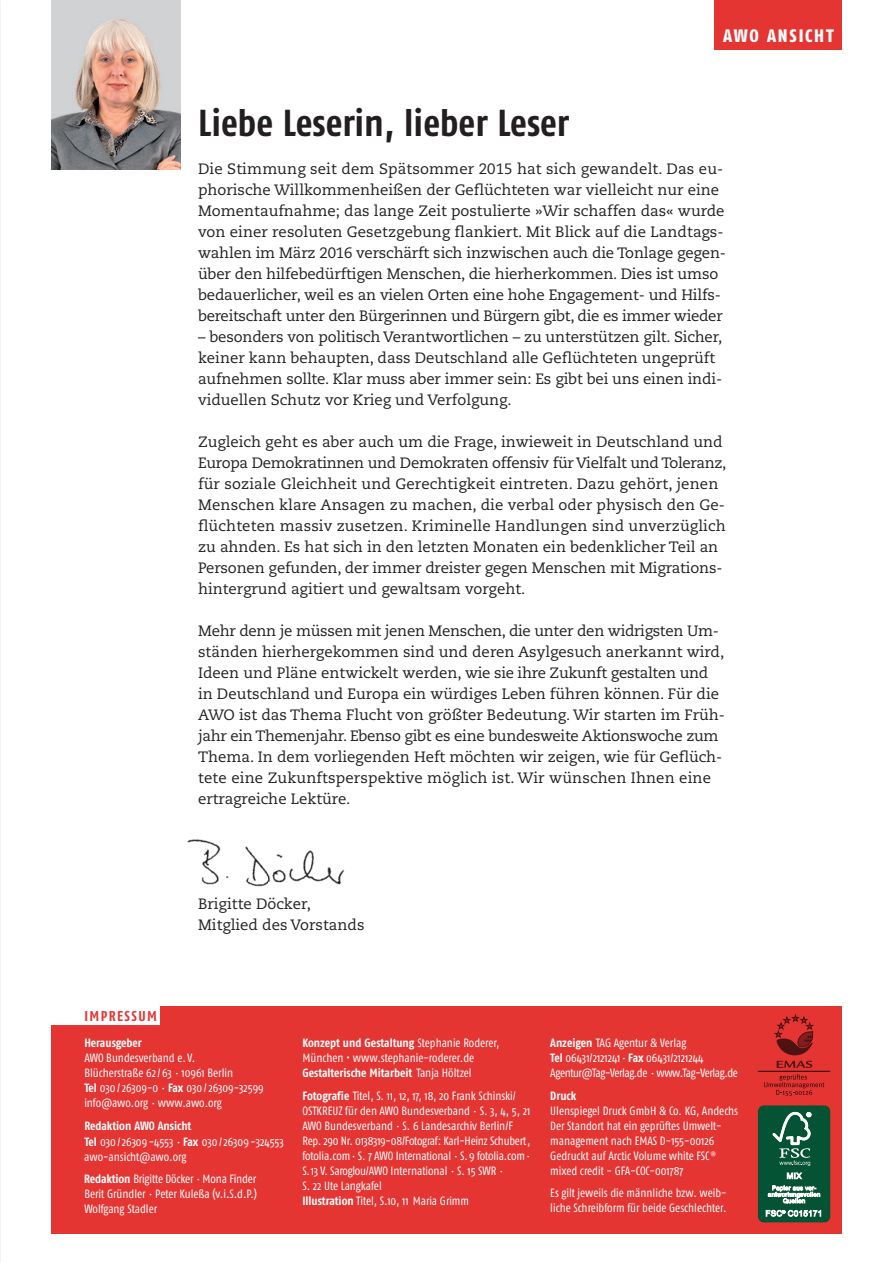
<style>
.page{position:relative;width:893px;height:1263px;background:#fff}
.page>*{position:absolute;margin:0;border:0;box-sizing:border-box;transform-origin:0 0}
.t1{font:700 37.5px "Fago Co";color:#231f20}
.t2{font:18px "Fago Co Exb Lf";letter-spacing:.1em;color:#fff}
.t3{font:15px/21px "Caecilia";color:#231f20}
.t4{font:700 14.25px "Fago Co";letter-spacing:.1em;color:#e43533}
.t5{font:12px/15px "Fago Co";letter-spacing:-.005em;color:#fff}
.t6{font:700 12px "Fago Co";color:#fff}
.s1{font-size:9px}
.s2{font-weight:700}
</style>
<div class="page">
<img style="left:187px;top:839px;width:157px;height:48px">
<div style="left:51px;top:1006px;width:791px;height:227px;background:#e43533"></div>
<div style="left:44px;top:1002px;width:116px;height:23px;background:#fff"></div>
<div style="left:715px;top:0;width:127px;height:49px;background:#e43533"></div>
<svg style="left:777px;top:1061px;width:35px;height:7px"></svg>
<svg style="left:774px;top:1015px;width:40px;height:40px"></svg>
<svg style="left:764px;top:1074px;width:60px;height:22px"></svg>
<hr style="left:758px;top:1071px;width:72px;height:1px;background:#231f20">
<div style="left:758px;top:1106px;width:72px;height:116px;background:#045334;border-radius:5px"></div>
<div style="left:758px;top:1105px;width:72px;height:117px;border:1px solid #045334;border-radius:5px"></div>
<svg style="left:772px;top:1112px;width:39px;height:67px"></svg>
<svg style="left:765px;top:1185px;width:56px;height:32px"></svg>
<img style="left:51px;top:0;width:129px;height:170px">
<h1 class="t1" style="left:198px;top:101px;width:373px">Liebe Leserin, lieber Leser</h1>
<p class="t2" style="left:723px;top:25px;width:112px">AWO ANSICHT</p>
<p class="t3" style="left:198px;top:159px;width:529px">Die Stimmung seit dem Spätsommer 2015 hat sich gewandelt. Das eu&shy;phorische Willkommenheißen der Geflüchteten war vielleicht nur eine Momentaufnahme; das lange Zeit postulierte »Wir schaffen das« wurde von einer resoluten Gesetzgebung flankiert. Mit Blick auf die Landtags&shy;wahlen im März 2016 verschärft sich inzwischen auch die Tonlage gegen&shy;über den hilfebedürftigen Menschen, die hierherkommen. Dies ist umso bedauerlicher, weil es an vielen Orten eine hohe Engagement- und Hilfs&shy;bereitschaft unter den Bürgerinnen und Bürgern gibt, die es immer wieder</p>
<p class="t3" style="left:198px;top:327px;width:526px">– besonders von politisch Verantwortlichen – zu unterstützen gilt. Sicher, keiner kann behaupten, dass Deutschland alle Geflüchteten ungeprüft aufnehmen sollte. Klar muss aber immer sein: Es gibt bei uns einen indi&shy;viduellen Schutz vor Krieg und Verfolgung.</p>
<p class="t3" style="left:198px;top:432px;width:530px">Zugleich geht es aber auch um die Frage, inwieweit in Deutschland und Europa Demokratinnen und Demokraten offensiv für Vielfalt und Toleranz, für soziale Gleichheit und Gerechtigkeit eintreten. Dazu gehört, jenen Menschen klare Ansagen zu machen, die verbal oder physisch den Ge&shy;flüchteten massiv zusetzen. Kriminelle Handlungen sind unverzüglich zu ahnden. Es hat sich in den letzten Monaten ein bedenklicher Teil an Personen gefunden, der immer dreister gegen Menschen mit Migrations&shy;hintergrund agitiert und gewaltsam vorgeht.</p>
<p class="t3" style="left:198px;top:621px;width:528px">Mehr denn je müssen mit jenen Menschen, die unter den widrigsten Um&shy;ständen hierhergekommen sind und deren Asylgesuch anerkannt wird, Ideen und Pläne entwickelt werden, wie sie ihre Zukunft gestalten und in Deutschland und Europa ein würdiges Leben führen können. Für die AWO ist das Thema Flucht von größter Bedeutung. Wir starten im Früh&shy;jahr ein Themenjahr. Ebenso gibt es eine bundesweite Aktionswoche zum Thema. In dem vorliegenden Heft möchten wir zeigen, wie für Geflüch&shy;tete eine Zukunftsperspektive möglich ist. Wir wünschen Ihnen eine ertragreiche Lektüre.</p>
<p class="t3" style="left:198px;top:894px;width:168px">Brigitte Döcker,<br>Mitglied des Vorstands</p>
<p class="t4" style="left:84px;top:1007px;width:72px">Impressum</p>
<p class="t6" style="left:84px;top:1035px;width:59px">Herausgeber</p>
<p class="t5" style="left:84px;top:1050px;width:181px">AWO Bundesverband e. V.<br>Blücherstraße 62/ 63 <span class="s1">•</span> 10961 Berlin<br><span class="s2">Tel</span> 030 /26309-0 <span class="s1">•</span> <span class="s2">Fax</span> 030 /26309-32599 info@awo.org <span class="s1">•</span> www.awo.org</p>
<p class="t5" style="left:84px;top:1118px;width:201px"><span class="s2">Redaktion AWO Ansicht<br>Tel</span> 030 /26309 -4553 <span class="s1">•</span> <span class="s2">Fax</span> 030 /26309 -324553 awo-ansicht@awo.org</p>
<p class="t5" style="left:84px;top:1171px;width:174px;text-align:justify"><span class="s2">Redaktion</span> Brigitte Döcker <span class="s1">•</span> Mona Finder Berit Gründler <span class="s1">•</span> Peter Kuleßa (v.i.S.d.P.)<br>Wolfgang Stadler</p>
<p class="t5" style="left:302px;top:1035px;width:198px"><span class="s2">Konzept und Gestaltung</span> Stephanie Roderer,<br>München • www.stephanie-roderer.de<br><span class="s2">Gestalterische Mitarbeit</span> Tanja Höltzel</p>
<p class="t5" style="left:302px;top:1089px;width:230px"><span class="s2">Fotografie</span> Titel, S. 11, 12, 17, 18, 20 Frank Schinski/ OSTKREUZ für den AWO Bundesverband <span class="s1">•</span> S. 3, 4, 5, 21<br>AWO Bundesverband <span class="s1">•</span> S. 6 Landesarchiv Berlin/F Rep. 290 Nr. 0138319-08/Fotograf: Karl-Heinz Schubert, fotolia.com <span class="s1">•</span> S. 7 AWO International <span class="s1">•</span> S.9 fotolia.com <span class="s1">• </span>S.13 V. Saroglou/AWO International <span class="s1">•</span> S. 15 SWR <span class="s1">•<br></span>S. 22 Ute Langkafel<br><span class="s2">Illustration</span> Titel, S.10, 11 Maria Grimm</p>
<p class="t5" style="left:550px;top:1035px;width:189px"><span class="s2">Anzeigen</span> TAG Agentur &amp; Verlag<br><span class="s2">Tel</span> 06431/2121241 <span class="s1">•</span> <span class="s2">Fax</span> 06431/2121244<br>Agentur@Tag-Verlag.de <span class="s1">•</span> www.Tag-Verlag.de</p>
<p class="t6" style="left:550px;top:1089px;width:27px">Druck</p>
<p class="t5" style="left:550px;top:1103px;width:189px">Ulenspiegel Druck GmbH &amp; Co. KG, Andechs Der Standort hat ein geprüftes Umwelt&shy;management nach EMAS D-155-00126<br>Gedruckt auf Arctic Volume white FSC <sup>® </sup>mixed credit - GFA-COC-001787</p>
<p class="t5" style="left:550px;top:1186px;width:178px">Es gilt jeweils die männliche bzw. weib&shy;liche Schreibform für beide Geschlechter.</p>
</div>
